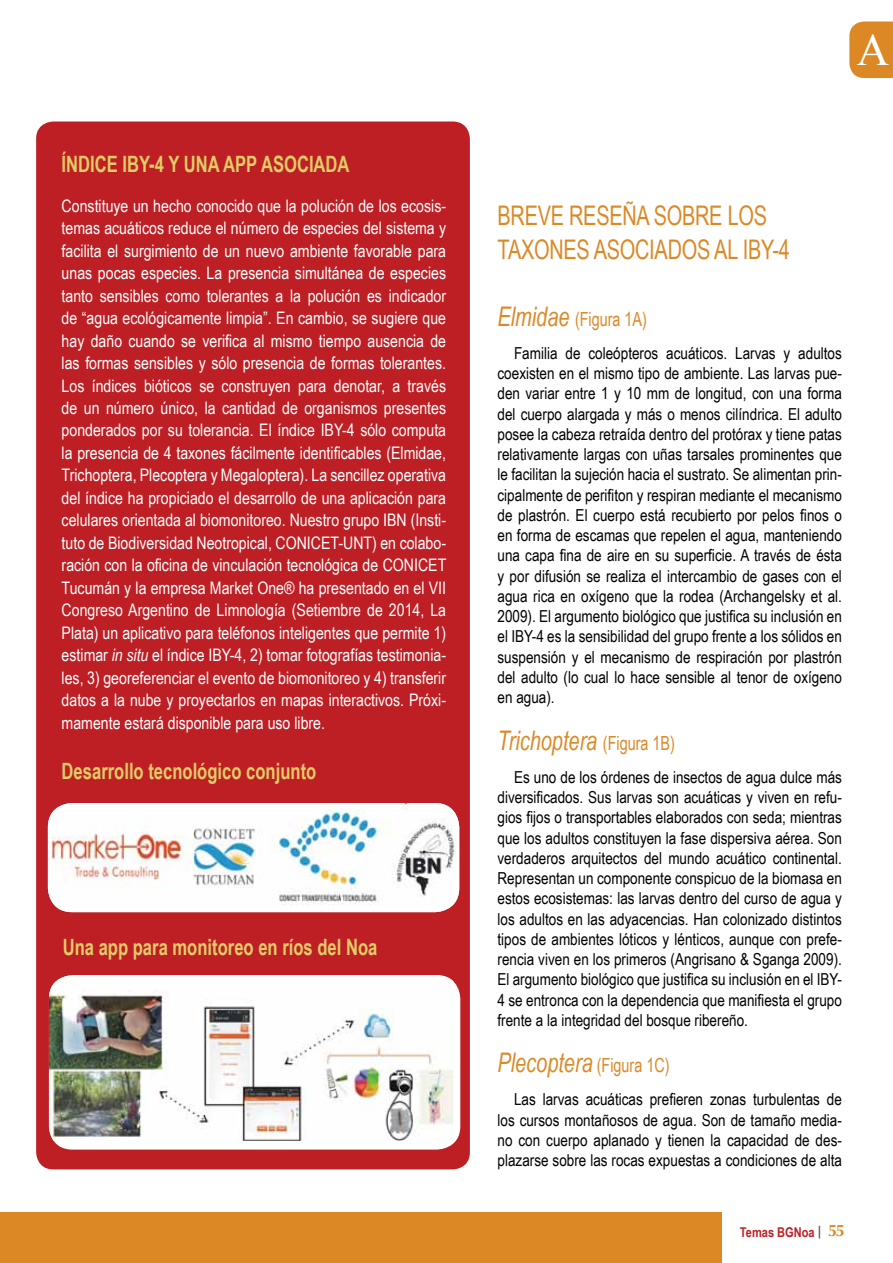
<style>
.page{position:relative;width:893px;height:1263px;background:#fff}
.page>*{position:absolute;margin:0;border:0;box-sizing:border-box;transform-origin:0 0}
.t1{font:45px "Times New Roman";color:#fff}
.t2{font:27px "Arial Narrow";letter-spacing:-.01em;color:#dc8825;scale:.9 1}
.t3{font:italic 27px "Arial Narrow";color:#dc8825;scale:.9 1}
.t4{font:700 22.5px "Arial Narrow";color:#e2cc67;scale:.9 1}
.t5{font:19.5px "Arial Narrow";color:#dc8825;scale:.9 1}
.t6{font:17.25px/22.5px "Arial Narrow";color:#fff;text-align:justify}
.t7{font:16.5px/20.2px "Arial Narrow";color:#000;text-align:justify}
.t8{font:700 13.5px "Arial Narrow";color:#be1f24}
.s1{font-style:italic}
.s2{font-style:italic;font-size:27px}
.s3{font-style:normal;font-size:19.5px}
.s4{font-family:"Optima";font-size:16.5px;color:#dc8825}
</style>
<div class="page">
<div style="left:0;top:1213px;width:721px;height:50px;background:#dc8825"></div>
<svg style="left:819px;top:1226px;width:1px;height:12px"></svg>
<svg style="left:849px;top:21px;width:44px;height:57px;background:#dd8e30"></svg>
<div style="left:36px;top:122px;width:434px;height:1047px;background:#be1f24;border-radius:17px"></div>
<img style="left:48px;top:803px;width:411px;height:109px">
<div style="left:49px;top:975px;width:411px;height:174px;background:#fff;border-radius:23px"></div>
<img style="left:49px;top:975px;width:404px;height:166px">
<h3 class="t4" style="left:62px;top:147px;width:18px">Índice</h3>
<h3 class="t4" style="left:123px;top:147px;width:168px">iby-4 yuna app asociada</h3>
<p class="t6" style="left:62px;top:194px;width:386px">Constituye un hecho conocido que la polución de los ecosis&shy;temas acuáticos reduce el número de especies del sistema y facilita el surgimiento de un nuevo ambiente favorable para unas pocas especies. La presencia simultánea de especies tanto sensibles como tolerantes a la polución es indicador de “agua ecológicamente limpia”. En cambio, se sugiere que hay daño cuando se verifica al mismo tiempo ausencia de las formas sensibles y sólo presencia de formas tolerantes.<br>Los índices bióticos se construyen para denotar, a través de un número único, la cantidad de organismos presentes ponderados por su tolerancia. El índice IBY-4 sólo computa la presencia de 4 taxones fácilmente identificables (Elmidae, Trichoptera, Plecoptera y Megaloptera). La sencillez operativa del índice ha propiciado el desarrollo de una aplicación para celulares orientada al biomonitoreo. Nuestro grupo IBN (Insti&shy;tuto de Biodiversidad Neotropical, CONICET-UNT) en colabo&shy;ración con la oficina de vinculación tecnológica de CONICET Tucumán y la empresa Market One® ha presentado en el VII Congreso Argentino de Limnología (Setiembre de 2014, La Plata) un aplicativo para teléfonos inteligentes que permite 1) estimar <span class="s1">in situ</span> el índice IBY-4, 2) tomar fotografías testimonia&shy;les, 3) georeferenciar el evento de biomonitoreo y 4) transferir datos a la nube y proyectarlos en mapas interactivos. Próxi&shy;mamente estará disponible para uso libre.</p>
<h3 class="t4" style="left:62px;top:754px;width:284px">Desarrollo tecnológico conjunto</h3>
<h3 class="t4" style="left:63px;top:930px;width:351px">Una app para monitoreo en ríos del Noa</h3>
<h1 class="t1" style="left:857px;top:20px;width:34px">A</h1>
<h2 class="t2" style="left:497px;top:196px;width:95px">Breve rese</h2>
<h2 class="t2" style="left:622px;top:196px;width:51px">ña sobre</h2>
<h2 class="t2" style="left:728px;top:196px;width:15px">los</h2>
<h2 class="t2" style="left:497px;top:230px;width:57px">taxones</h2>
<h2 class="t2" style="left:594px;top:230px;width:16px">asociados</h2>
<h2 class="t2" style="left:714px;top:230px;width:85px">al IBY-4</h2>
<p class="t5" style="left:498px;top:305px;width:168px"><span class="s2">Elmidae</span> (Figura 1A)</p>
<p class="t7" style="left:497px;top:342px;width:346px;text-indent:16px">Familia de coleópteros acuáticos. Larvas y adultos coexisten en el mismo tipo de ambiente. Las larvas pue&shy;den variar entre 1 y 10 mm de longitud, con una forma del cuerpo alargada y más o menos cilíndrica. El adulto posee la cabeza retraída dentro del protórax y tiene patas relativamente largas con uñas tarsales prominentes que le facilitan la sujeción hacia el sustrato. Se alimentan prin&shy;cipalmente de perifiton y respiran mediante el mecanismo de plastrón. El cuerpo está recubierto por pelos finos o en forma de escamas que repelen el agua, manteniendo una capa fina de aire en su superficie. A través de ésta y por difusión se realiza el intercambio de gases con el agua rica en oxígeno que la rodea (Archangelsky et al.<br>2009). El argumento biológico que justifica su inclusión en el IBY-4 es la sensibilidad del grupo frente a los sólidos en suspensión y el mecanismo de respiración por plastrón del adulto (lo cual lo hace sensible al tenor de oxígeno en agua).</p>
<h2 class="t3" style="left:497px;top:721px;width:199px">Trichoptera <span class="s3">(Figura 1B)</span></h2>
<p class="t7" style="left:497px;top:766px;width:346px;text-indent:16px">Es uno de los órdenes de insectos de agua dulce más diversificados. Sus larvas son acuáticas y viven en refu&shy;gios fijos o transportables elaborados con seda; mientras que los adultos constituyen la fase dispersiva aérea. Son verdaderos arquitectos del mundo acuático continental.<br>Representan un componente conspicuo de la biomasa en estos ecosistemas: las larvas dentro del curso de agua y los adultos en las adyacencias. Han colonizado distintos tipos de ambientes lóticos y lénticos, aunque con prefe&shy;rencia viven en los primeros (Angrisano &amp; Sganga 2009).<br>El argumento biológico que justifica su inclusión en el IBY-4 se entronca con la dependencia que manifiesta el grupo frente a la integridad del bosque ribereño.</p>
<h2 class="t3" style="left:497px;top:1044px;width:193px">Plecoptera <span class="s3">(Figura 1C)</span></h2>
<p class="t7" style="left:497px;top:1089px;width:346px;text-indent:16px">Las larvas acuáticas prefieren zonas turbulentas de los cursos montañosos de agua. Son de tamaño media&shy;no con cuerpo aplanado y tienen la capacidad de des&shy;plazarse sobre las rocas expuestas a condiciones de alta</p>
<p class="t8" style="left:740px;top:1222px;width:106px">Temas BGNoa <span class="s4">55</span></p>
</div>
